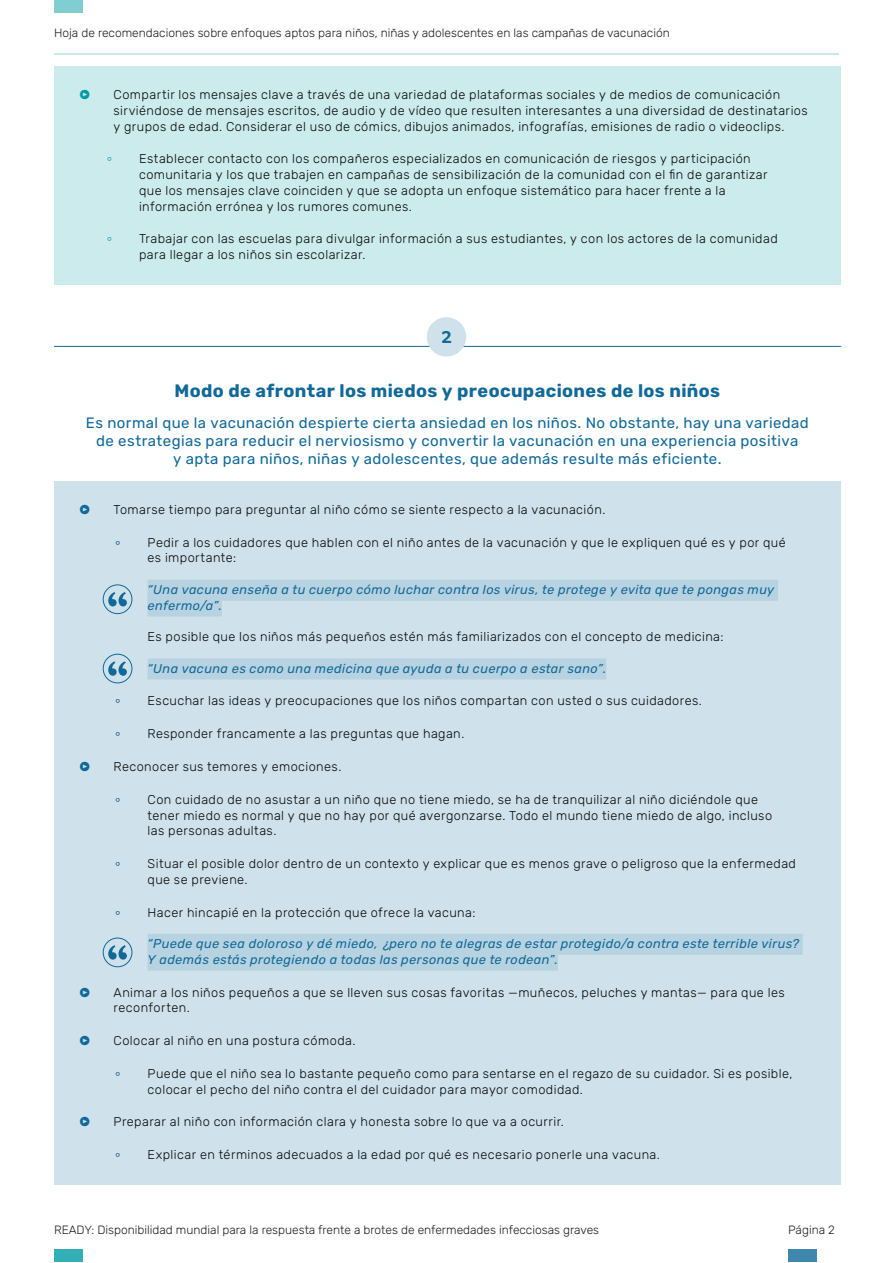
<style>
.page{position:relative;width:893px;height:1263px;background:#fff}
.page>*{position:absolute;margin:0;border:0;box-sizing:border-box;transform-origin:0 0}
.Paragraph_Style_1{font:700 18px "Rubik";letter-spacing:.02em;color:#106999}
.H2_Blue{font:600 17.25px "Gibson";color:#106999}
.Body_1{font:15px/18px "Rubik";letter-spacing:.025em;color:#106999;text-align:center}
.t1{font:300 12.75px/15.8px "Rubik";letter-spacing:.035em;color:#070906}
.t2{font:italic 12.75px/15.8px "Rubik";letter-spacing:.03em;color:#106999}
.t3{font:300 12.75px "Gibson";color:#01427c}
.t4{font:300 12.75px "Meta Pro";color:#106999}
.t5{font:300 12.75px "Gibson";color:#009ca6}
.t6{font:300 12.75px "Meta Pro";color:#009ca6}
.t7{font:300 12px "Rubik";color:#231f20}
</style>
<div class="page">
<div style="left:54px;top:1249px;width:28px;height:13px;background:#33afb7"></div>
<div style="left:788px;top:1249px;width:28px;height:13px;background:#3f87ad"></div>
<div style="left:54px;top:0;width:28px;height:13px;background:#80cdd2"></div>
<hr style="left:54px;top:53px;width:785px;height:2px;background:#009ca6">
<div style="left:54px;top:66px;width:787px;height:219px;background:#ccebed"></div>
<div style="left:54px;top:481px;width:787px;height:703px;background:#cfe1eb"></div>
<hr style="left:54px;top:346px;width:787px;height:1px;background:#106999">
<div style="left:148px;top:580px;width:630px;height:21px;background:#b7d2e0"></div>
<div style="left:148px;top:595px;width:74px;height:21px;background:#b7d2e0"></div>
<div style="left:148px;top:658px;width:458px;height:21px;background:#b7d2e0"></div>
<div style="left:148px;top:934px;width:655px;height:21px;background:#b7d2e0"></div>
<div style="left:148px;top:949px;width:410px;height:21px;background:#b7d2e0"></div>
<div style="left:427px;top:317px;width:39px;height:40px;background:#cfe1eb;border-radius:50%"></div>
<svg style="left:108px;top:592px;width:19px;height:14px"></svg>
<div style="left:103px;top:584px;width:29px;height:30px;border:1px solid #106999;border-radius:50%"></div>
<svg style="left:108px;top:661px;width:19px;height:15px"></svg>
<div style="left:103px;top:654px;width:29px;height:29px;border:1px solid #106999;border-radius:50%"></div>
<svg style="left:108px;top:945px;width:19px;height:15px"></svg>
<div style="left:103px;top:938px;width:29px;height:29px;border:1px solid #106999;border-radius:50%"></div>
<p class="t7" style="left:54px;top:26px;width:617px">Hoja de recomendaciones sobre enfoques aptos para niños, niñas y adolescentes en las campañas de vacunación</p>
<p class="t6" style="left:80px;top:86px;width:12px">̻</p>
<p class="t1" style="left:114px;top:87px;width:696px">Compartir los mensajes clave a través de una variedad de plataformas sociales y de medios de comunicación sirviéndose de mensajes escritos, de audio y de vídeo que resulten interesantes a una diversidad de destinatarios y grupos de edad. Considerar el uso de cómics, dibujos animados, infografías, emisiones de radio o videoclips.</p>
<p class="t5" style="left:107px;top:151px;width:6px">º</p>
<p class="t1" style="left:139px;top:151px;width:630px">Establecer contacto con los compañeros especializados en comunicación de riesgos y participación comunitaria y los que trabajen en campañas de sensibilización de la comunidad con el fin de garantizar que los mensajes clave coinciden y que se adopta un enfoque sistemático para hacer frente a la información errónea y los rumores comunes.</p>
<p class="t5" style="left:107px;top:231px;width:6px">º</p>
<p class="t1" style="left:139px;top:231px;width:640px">Trabajar con las escuelas para divulgar información a sus estudiantes, y con los actores de la comunidad para llegar a los niños sin escolarizar.</p>
<p class="H2_Blue" style="left:441px;top:326px;width:12px">2</p>
<p class="Paragraph_Style_1" style="left:175px;top:380px;width:547px">Modo de afrontar los miedos y preocupaciones de los niños</p>
<p class="Body_1" style="left:86px;top:414px;width:724px">Es normal que la vacunación despierte cierta ansiedad en los niños. No obstante, hay una variedad de estrategias para reducir el nerviosismo y convertir la vacunación en una experiencia positiva<br>y apta para niños, niñas y adolescentes, que además resulte más eficiente.</p>
<p class="t4" style="left:80px;top:500px;width:12px">̻</p>
<p class="t1" style="left:114px;top:502px;width:493px">Tomarse tiempo para preguntar al niño cómo se siente respecto a la vacunación.</p>
<p class="t3" style="left:116px;top:535px;width:6px">º</p>
<p class="t1" style="left:148px;top:535px;width:640px">Pedir a los cuidadores que hablen con el niño antes de la vacunación y que le expliquen qué es y por qué es importante:</p>
<p class="t2" style="left:148px;top:582px;width:628px">“Una vacuna enseña a tu cuerpo cómo luchar contra los virus, te protege y evita que te pongas muy enfermo/a”.</p>
<p class="t1" style="left:148px;top:629px;width:577px">Es posible que los niños más pequeños estén más familiarizados con el concepto de medicina:</p>
<p class="t2" style="left:148px;top:661px;width:460px">“Una vacuna es como una medicina que ayuda a tu cuerpo a estar sano”.</p>
<p class="t3" style="left:116px;top:693px;width:6px">º</p>
<p class="t1" style="left:148px;top:693px;width:556px">Escuchar las ideas y preocupaciones que los niños compartan con usted o sus cuidadores.</p>
<p class="t3" style="left:116px;top:726px;width:6px">º</p>
<p class="t1" style="left:148px;top:726px;width:318px">Responder francamente a las preguntas que hagan.</p>
<p class="t4" style="left:80px;top:757px;width:12px">̻</p>
<p class="t1" style="left:114px;top:759px;width:229px">Reconocer sus temores y emociones.</p>
<p class="t3" style="left:116px;top:792px;width:6px">º</p>
<p class="t1" style="left:148px;top:792px;width:626px">Con cuidado de no asustar a un niño que no tiene miedo, se ha de tranquilizar al niño diciéndole que tener miedo es normal y que no hay por qué avergonzarse. Todo el mundo tiene miedo de algo, incluso las personas adultas.</p>
<p class="t3" style="left:116px;top:856px;width:6px">º</p>
<p class="t1" style="left:148px;top:856px;width:650px">Situar el posible dolor dentro de un contexto y explicar que es menos grave o peligroso que la enfermedad que se previene.</p>
<p class="t3" style="left:116px;top:904px;width:6px">º</p>
<p class="t1" style="left:148px;top:904px;width:329px">Hacer hincapié en la protección que ofrece la vacuna:</p>
<p class="t2" style="left:148px;top:936px;width:653px">“Puede que sea doloroso y dé miedo, ¿pero no te alegras de estar protegido/a contra este terrible virus?<br>Y además estás protegiendo a todas las personas que te rodean”.</p>
<p class="t4" style="left:80px;top:983px;width:12px">̻</p>
<p class="t1" style="left:114px;top:984px;width:673px">Animar a los niños pequeños a que se lleven sus cosas favoritas —muñecos, peluches y mantas— para que les reconforten.</p>
<p class="t4" style="left:80px;top:1031px;width:12px">̻</p>
<p class="t1" style="left:114px;top:1033px;width:243px">Colocar al niño en una postura cómoda.</p>
<p class="t3" style="left:116px;top:1066px;width:6px">º</p>
<p class="t1" style="left:148px;top:1066px;width:646px">Puede que el niño sea lo bastante pequeño como para sentarse en el regazo de su cuidador. Si es posible, colocar el pecho del niño contra el del cuidador para mayor comodidad.</p>
<p class="t4" style="left:80px;top:1113px;width:12px">̻</p>
<p class="t1" style="left:114px;top:1114px;width:452px">Preparar al niño con información clara y honesta sobre lo que va a ocurrir.</p>
<p class="t3" style="left:116px;top:1147px;width:6px">º</p>
<p class="t1" style="left:148px;top:1147px;width:514px">Explicar en términos adecuados a la edad por qué es necesario ponerle una vacuna.</p>
<p class="t7" style="left:54px;top:1223px;width:547px">READY: Disponibilidad mundial para la respuesta frente a brotes de enfermedades infecciosas graves</p>
<p class="t7" style="left:788px;top:1223px;width:48px">Página 2</p>
</div>
